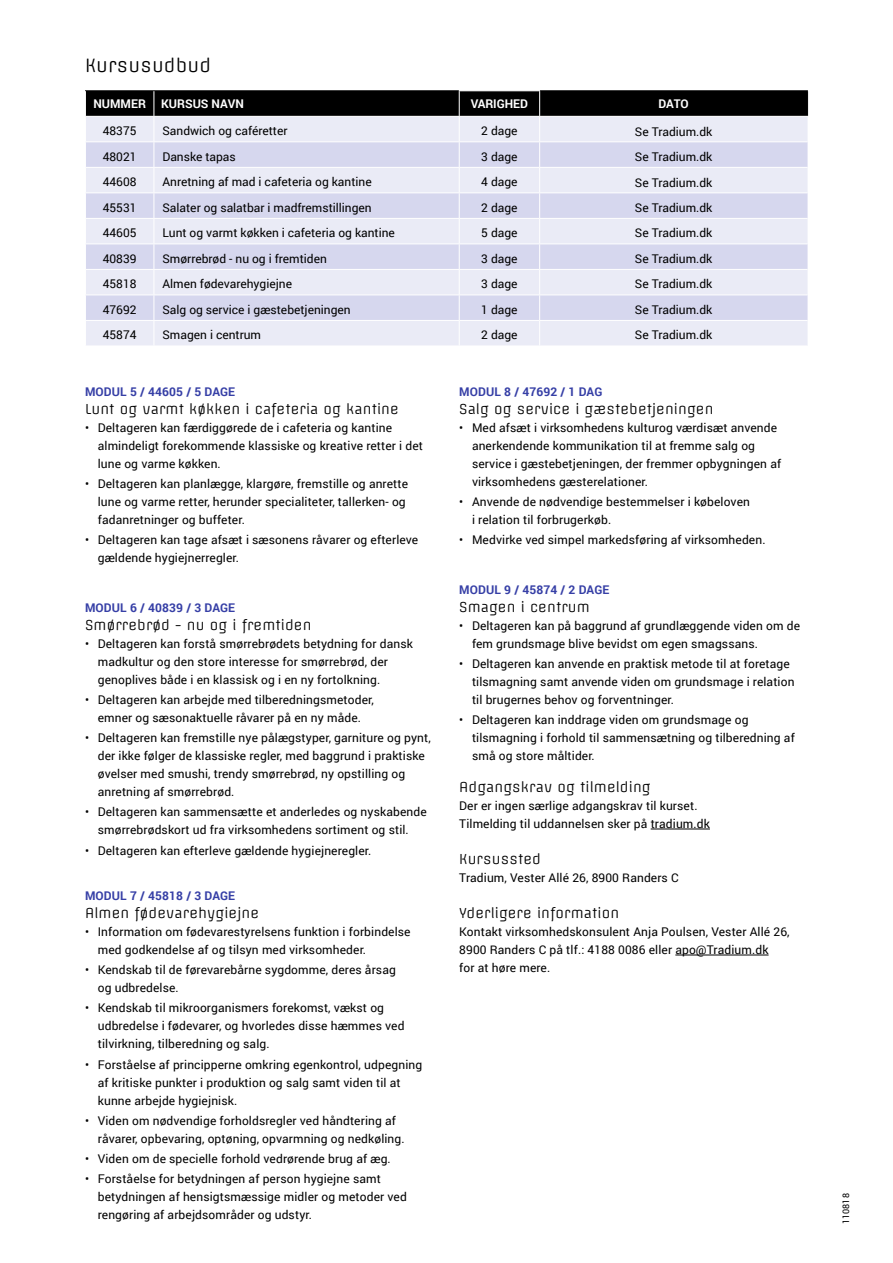
<style>
.page{position:relative;width:893px;height:1263px;background:#fff}
.page>*{position:absolute;margin:0;border:0;box-sizing:border-box;transform-origin:0 0}
.t1{font:18px "Offside";letter-spacing:.01em;color:#000}
.t2{font:13.5px "Offside";letter-spacing:.01em;color:#000}
.t3{font:12px/18px "Roboto";letter-spacing:.01em;color:#000}
.t4{font:700 12px "Roboto";letter-spacing:.01em;color:#363fa6}
.t5{font:700 12px "Roboto";color:#fff}
.t6{font:9px "Roboto";letter-spacing:.01em;color:#000}
</style>
<div class="page">
<hr style="left:85px;top:90px;width:69px;height:1px;background:#000">
<hr style="left:154px;top:90px;width:305px;height:1px;background:#000">
<hr style="left:540px;top:90px;width:268px;height:1px;background:#000">
<svg style="left:85px;top:91px;width:723px;height:254px;background:#cccddb"></svg>
<hr style="left:651px;top:829px;width:59px;height:1px;background:#000">
<hr style="left:675px;top:955px;width:94px;height:1px;background:#000">
<h1 class="t1" style="left:85px;top:54px;width:127px">Kursusudbud</h1>
<p class="t5" style="left:93px;top:96px;width:54px">NUMMER</p>
<p class="t5" style="left:161px;top:96px;width:84px">KURSUS NAVN</p>
<p class="t5" style="left:471px;top:96px;width:59px">VARIGHED</p>
<p class="t5" style="left:658px;top:96px;width:32px">DATO</p>
<p class="t3" style="left:103px;top:122px;width:35px">48375</p>
<p class="t3" style="left:162px;top:122px;width:127px">Sandwich og caféretter</p>
<p class="t3" style="left:481px;top:122px;width:38px">2 dage</p>
<p class="t3" style="left:635px;top:122px;width:79px">Se Tradium.dk</p>
<p class="t3" style="left:103px;top:147px;width:35px">48021</p>
<p class="t3" style="left:162px;top:147px;width:75px">Danske tapas</p>
<p class="t3" style="left:481px;top:147px;width:38px">3 dage</p>
<p class="t3" style="left:635px;top:147px;width:79px">Se Tradium.dk</p>
<p class="t3" style="left:103px;top:173px;width:35px">44608</p>
<p class="t3" style="left:162px;top:173px;width:211px">Anretning af mad i cafeteria og kantine</p>
<p class="t3" style="left:481px;top:173px;width:38px">4 dage</p>
<p class="t3" style="left:635px;top:173px;width:79px">Se Tradium.dk</p>
<p class="t3" style="left:103px;top:198px;width:35px">45531</p>
<p class="t3" style="left:162px;top:198px;width:211px">Salater og salatbar i madfremstillingen</p>
<p class="t3" style="left:481px;top:198px;width:38px">2 dage</p>
<p class="t3" style="left:635px;top:198px;width:79px">Se Tradium.dk</p>
<p class="t3" style="left:103px;top:224px;width:35px">44605</p>
<p class="t3" style="left:162px;top:224px;width:234px">Lunt og varmt køkken i cafeteria og kantine</p>
<p class="t3" style="left:481px;top:224px;width:38px">5 dage</p>
<p class="t3" style="left:635px;top:224px;width:79px">Se Tradium.dk</p>
<p class="t3" style="left:103px;top:249px;width:35px">40839</p>
<p class="t3" style="left:162px;top:249px;width:166px">Smørrebrød - nu og i fremtiden</p>
<p class="t3" style="left:481px;top:249px;width:38px">3 dage</p>
<p class="t3" style="left:635px;top:249px;width:79px">Se Tradium.dk</p>
<p class="t3" style="left:103px;top:275px;width:35px">45818</p>
<p class="t3" style="left:162px;top:275px;width:131px">Almen fødevarehygiejne</p>
<p class="t3" style="left:481px;top:275px;width:38px">3 dage</p>
<p class="t3" style="left:635px;top:275px;width:79px">Se Tradium.dk</p>
<p class="t3" style="left:103px;top:300px;width:35px">47692</p>
<p class="t3" style="left:162px;top:300px;width:190px">Salg og service i gæstebetjeningen</p>
<p class="t3" style="left:481px;top:300px;width:38px">1 dage</p>
<p class="t3" style="left:635px;top:300px;width:79px">Se Tradium.dk</p>
<p class="t3" style="left:103px;top:326px;width:35px">45874</p>
<p class="t3" style="left:162px;top:326px;width:100px">Smagen i centrum</p>
<p class="t3" style="left:481px;top:326px;width:38px">2 dage</p>
<p class="t3" style="left:635px;top:326px;width:79px">Se Tradium.dk</p>
<p class="t4" style="left:85px;top:383px;width:152px">MODUL 5 / 44605 / 5 DAGE</p>
<p class="t2" style="left:85px;top:401px;width:315px">Lunt og varmt køkken i cafeteria og kantine</p>
<p class="t3" style="left:98px;top:418px;width:327px;text-indent:-13px">• Deltageren kan færdiggørede de i cafeteria og kantine almindeligt forekommende klassiske og kreative retter i det lune og varme køkken.</p>
<p class="t3" style="left:98px;top:474px;width:312px;text-indent:-13px">• Deltageren kan planlægge, klargøre, fremstille og anrette lune og varme retter, herunder specialiteter, tallerken- og fadanretninger og buffeter.</p>
<p class="t3" style="left:98px;top:531px;width:322px;text-indent:-13px">• Deltageren kan tage afsæt i sæsonens råvarer og efterleve gældende hygiejnerregler.</p>
<p class="t4" style="left:85px;top:599px;width:152px">MODUL 6 / 40839 / 3 DAGE</p>
<p class="t2" style="left:85px;top:617px;width:228px">Smørrebrød - nu og i fremtiden</p>
<p class="t3" style="left:98px;top:634px;width:317px;text-indent:-13px">• Deltageren kan forstå smørrebrødets betydning for dansk madkultur og den store interesse for smørrebrød, der genoplives både i en klassisk og i en ny fortolkning.</p>
<p class="t3" style="left:85px;top:690px;width:290px;text-align:center">• Deltageren kan arbejde med tilberedningsmetoder, emner og sæsonaktuelle råvarer på en ny måde.</p>
<p class="t3" style="left:98px;top:729px;width:334px;text-indent:-13px">• Deltageren kan fremstille nye pålægstyper, garniture og pynt, der ikke følger de klassiske regler, med baggrund i praktiske øvelser med smushi, trendy smørrebrød, ny opstilling og anretning af smørrebrød.</p>
<p class="t3" style="left:85px;top:803px;width:343px;text-align:center">• Deltageren kan sammensætte et anderledes og nyskabende smørrebrødskort ud fra virksomhedens sortiment og stil.</p>
<p class="t3" style="left:85px;top:841px;width:288px">• Deltageren kan efterleve gældende hygiejneregler.</p>
<p class="t4" style="left:85px;top:887px;width:152px">MODUL 7 / 45818 / 3 DAGE</p>
<p class="t2" style="left:85px;top:905px;width:176px">Almen fødevarehygiejne</p>
<p class="t3" style="left:98px;top:922px;width:314px;text-indent:-13px">• Information om fødevarestyrelsens funktion i forbindelse med godkendelse af og tilsyn med virksomheder.</p>
<p class="t3" style="left:98px;top:960px;width:300px;text-indent:-13px">• Kendskab til de førevarebårne sygdomme, deres årsag og udbredelse.</p>
<p class="t3" style="left:98px;top:999px;width:308px;text-indent:-13px">• Kendskab til mikroorganismers forekomst, vækst og udbredelse i fødevarer, og hvorledes disse hæmmes ved tilvirkning, tilberedning og salg.</p>
<p class="t3" style="left:98px;top:1055px;width:326px;text-indent:-13px">• Forståelse af principperne omkring egenkontrol, udpegning af kritiske punkter i produktion og salg samt viden til at kunne arbejde hygiejnisk.</p>
<p class="t3" style="left:98px;top:1111px;width:308px;text-indent:-13px">• Viden om nødvendige forholdsregler ved håndtering af råvarer, opbevaring, optøning, opvarmning og nedkøling.</p>
<p class="t3" style="left:85px;top:1149px;width:307px">• Viden om de specielle forhold vedrørende brug af æg.</p>
<p class="t3" style="left:98px;top:1169px;width:311px;text-indent:-13px">• Forståelse for betydningen af person hygiejne samt betydningen af hensigtsmæssige midler og metoder ved rengøring af arbejdsområder og udstyr.</p>
<p class="t4" style="left:459px;top:383px;width:145px">MODUL 8 / 47692 / 1 DAG</p>
<p class="t2" style="left:459px;top:401px;width:256px">Salg og service i gæstebetjeningen</p>
<p class="t3" style="left:472px;top:418px;width:311px;text-indent:-13px">• Med afsæt i virksomhedens kulturog værdisæt anvende anerkendende kommunikation til at fremme salg og service i gæstebetjeningen, der fremmer opbygningen af virksomhedens gæsterelationer.</p>
<p class="t3" style="left:472px;top:492px;width:279px;text-indent:-13px">• Anvende de nødvendige bestemmelser i købeloven i relation til forbrugerkøb.</p>
<p class="t3" style="left:459px;top:531px;width:308px">• Medvirke ved simpel markedsføring af virksomheden.</p>
<p class="t4" style="left:459px;top:581px;width:152px">MODUL 9 / 45874 / 2 DAGE</p>
<p class="t2" style="left:459px;top:599px;width:132px">Smagen i centrum</p>
<p class="t3" style="left:472px;top:616px;width:330px;text-indent:-13px">• Deltageren kan på baggrund af grundlæggende viden om de fem grundsmage blive bevidst om egen smagssans.</p>
<p class="t3" style="left:472px;top:654px;width:324px;text-indent:-13px">• Deltageren kan anvende en praktisk metode til at foretage tilsmagning samt anvende viden om grundsmage i relation til brugernes behov og forventninger.</p>
<p class="t3" style="left:472px;top:711px;width:324px;text-indent:-13px">• Deltageren kan inddrage viden om grundsmage og tilsmagning i forhold til sammensætning og tilberedning af små og store måltider.</p>
<p class="t2" style="left:459px;top:779px;width:193px">Adgangskrav og tilmelding</p>
<p class="t3" style="left:459px;top:796px;width:252px">Der er ingen særlige adgangskrav til kurset.<br>Tilmelding til uddannelsen sker på tradium.dk</p>
<p class="t2" style="left:459px;top:851px;width:83px">Kursussted</p>
<p class="t3" style="left:459px;top:868px;width:221px">Tradium, Vester Allé 26, 8900 Randers C</p>
<p class="t2" style="left:459px;top:905px;width:161px">Yderligere information</p>
<p class="t3" style="left:459px;top:922px;width:332px">Kontakt virksomhedskonsulent Anja Poulsen, Vester Allé 26,<br>8900 Randers C på tlf.: 4188 0086 eller apo@Tradium.dk<br>for at høre mere.</p>
<p class="t6" style="left:840px;top:1224px;width:32px;rotate:-90deg">110818</p>
</div>
